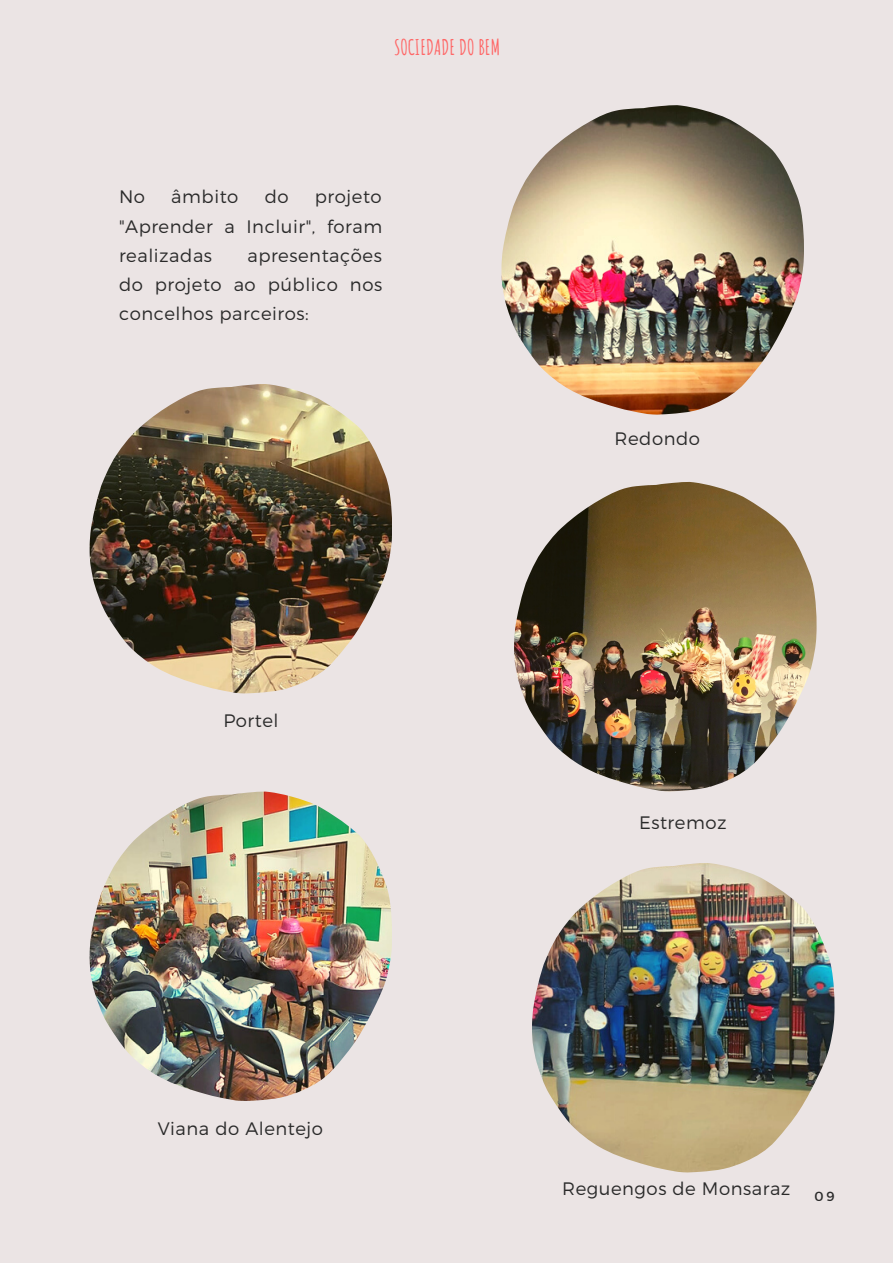
<style>
.page{position:relative;width:893px;height:1264px;background:#fff}
.page>*{position:absolute;margin:0;border:0;box-sizing:border-box;transform-origin:0 0}
.t1{font:700 21px "Amatic SC";color:#f66}
.t2{font:300 18px/29.2px "Montserrat";letter-spacing:.03em;color:#2a2a2a;text-align:justify}
.t3{font:13.2px "Montserrat";color:#2a2a2a}
</style>
<div class="page">
<div style="left:0;top:0;width:892px;height:1262px;background:#ebe4e4"></div>
<img style="left:532px;top:863px;width:302px;height:309px">
<img style="left:501px;top:105px;width:302px;height:309px">
<img style="left:90px;top:384px;width:302px;height:309px">
<img style="left:90px;top:791px;width:302px;height:309px">
<img style="left:514px;top:482px;width:302px;height:309px">
<p class="t1" style="left:394px;top:33px;width:108px">SOCIEDADE DO BEM</p>
<p class="t2" style="left:119px;top:181px;width:28px">No</p>
<p class="t2" style="left:171px;top:181px;width:69px">âmbito</p>
<p class="t2" style="left:265px;top:181px;width:25px">do</p>
<p class="t2" style="left:119px;top:181px;width:265px;text-indent:196px">projeto "Aprender a Incluir", foram realizadas</p>
<p class="t2" style="left:119px;top:240px;width:265px;text-indent:128px">apresentações do projeto ao público nos concelhos parceiros:</p>
<p class="t2" style="left:223px;top:705px;width:57px">Portel</p>
<p class="t2" style="left:614px;top:423px;width:87px">Redondo</p>
<p class="t2" style="left:639px;top:807px;width:89px">Estremoz</p>
<p class="t2" style="left:158px;top:1113px;width:167px">Viana do Alentejo</p>
<p class="t2" style="left:562px;top:1172px;width:230px">Reguengos de Monsaraz</p>
<p class="t3" style="left:814px;top:1187px;width:22px">09</p>
</div>
